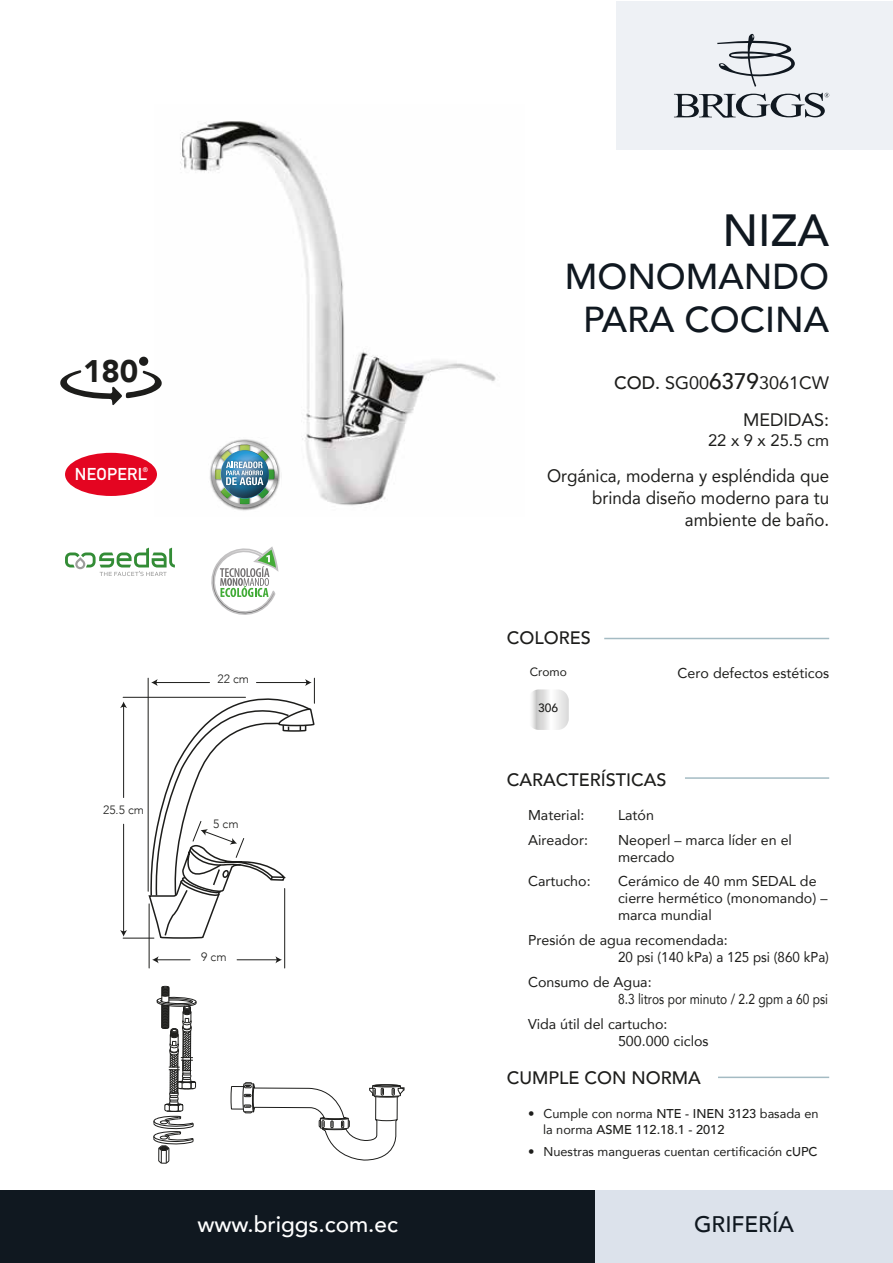
<style>
.page{position:relative;width:893px;height:1263px;background:#fff}
.page>*{position:absolute;margin:0;border:0;box-sizing:border-box;transform-origin:0 0}
.t1{font:500 45px "Avenir";color:#101820}
.t2{font:500 36px/43.2px "Avenir";color:#101820;text-align:center}
.t3{font:900 31.2px "Avenir";color:#1d1d1b}
.t4{font:500 22.5px "Avenir";color:#fff}
.t5{font:500 22.5px "Avenir";color:#101820}
.t6{font:18px/21.6px "Avenir";color:#1d1d1b;text-align:right;scale:.94 1}
.t7{font:500 18px "Avenir";color:#1d1d1b}
.t8{font:18px/36.6px "Avenir";color:#1d1d1b;text-align:right}
.t9{font:700 16.95px "DIN Alternate";letter-spacing:.02em;color:#fff}
.t10{font:16.5px "Avenir";color:#1d1d1b}
.t11{font:14.25px/17.1px "Avenir";color:#1d1d1b}
.t12{font:12.75px/15.3px "Avenir";color:#1d1d1b}
.t13{font:300 12px "Avenir";color:#1d1d1b}
.t14{font:12px "Avenir";color:#1d1d1b}
.t15{font:500 12px "Avenir";color:#1d1d1b}
.t16{font:700 6.6px "DIN Alternate";color:#fff}
.s1{font-weight:500}
.s2{font-weight:500;font-size:22.5px}
</style>
<div class="page">
<img style="left:154px;top:121px;width:342px;height:385px">
<svg style="left:60px;top:370px;width:103px;height:35px"></svg>
<div style="left:139px;top:357px;width:9px;height:9px;background:#1d1d1b;border-radius:50%"></div>
<div style="left:65px;top:453px;width:92px;height:43px;background:#e40521;border-radius:50%"></div>
<svg style="left:65px;top:548px;width:110px;height:28px"></svg>
<img style="left:208px;top:438px;width:74px;height:3px">
<img style="left:207px;top:441px;width:75px;height:70px">
<svg style="left:211px;top:546px;width:68px;height:69px"></svg>
<div style="left:0;top:1191px;width:893px;height:72px;background:#101820"></div>
<div style="left:595px;top:1191px;width:298px;height:72px;background:#dce2eb"></div>
<div style="left:617px;top:1px;width:276px;height:149px;background:#eef1f5"></div>
<hr style="left:718px;top:1076px;width:111px;height:2px;background:#a4bbc3">
<hr style="left:685px;top:777px;width:144px;height:2px;background:#a4bbc3">
<hr style="left:604px;top:638px;width:225px;height:1px;background:#a4bbc3">
<svg style="left:674px;top:93px;width:155px;height:24px"></svg>
<svg style="left:717px;top:33px;width:78px;height:54px"></svg>
<svg style="left:532px;top:689px;width:36px;height:41px"></svg>
<svg style="left:230px;top:1082px;width:175px;height:109px"></svg>
<svg style="left:153px;top:986px;width:44px;height:178px"></svg>
<hr style="left:123px;top:824px;width:1px;height:108px;background:#1d1d1b">
<svg style="left:120px;top:930px;width:7px;height:6px"></svg>
<hr style="left:123px;top:938px;width:31px;height:1px;background:#1d1d1b">
<hr style="left:123px;top:697px;width:122px;height:1px;background:#1d1d1b">
<hr style="left:123px;top:706px;width:1px;height:91px;background:#1d1d1b">
<svg style="left:120px;top:701px;width:7px;height:7px"></svg>
<hr style="left:157px;top:959px;width:33px;height:1px;background:#1d1d1b">
<svg style="left:152px;top:956px;width:7px;height:7px"></svg>
<hr style="left:237px;top:959px;width:40px;height:1px;background:#1d1d1b">
<svg style="left:275px;top:956px;width:7px;height:7px"></svg>
<hr style="left:149px;top:904px;width:1px;height:64px;background:#1d1d1b">
<hr style="left:284px;top:888px;width:1px;height:80px;background:#1d1d1b">
<svg style="left:148px;top:677px;width:167px;height:262px"></svg>
<h3 class="t3" style="left:83px;top:345px;width:57px">180</h3>
<p class="t16" style="left:143px;top:465px;width:7px">®</p>
<p class="t9" style="left:75px;top:462px;width:74px">NEOPERL</p>
<p class="t13" style="left:103px;top:802px;width:42px">25.5 cm</p>
<p class="t13" style="left:217px;top:672px;width:33px">22 cm</p>
<p class="t13" style="left:213px;top:816px;width:27px">5 cm</p>
<p class="t13" style="left:201px;top:949px;width:27px">9 cm</p>
<h3 class="t4" style="left:197px;top:1204px;width:202px">www.briggs.com.ec</h3>
<h1 class="t1" style="left:722px;top:191px;width:108px">NIZA</h1>
<h2 class="t2" style="left:565px;top:253px;width:266px">MONOMANDO<br>PARA COCINA</h2>
<p class="t8" style="left:614px;top:364px;width:217px"><span class="s1">COD.</span> SG00<span class="s2">6379</span>3061CW<br>MEDIDAS:</p>
<p class="t10" style="left:708px;top:427px;width:123px">22 x 9 x 25.5 cm</p>
<p class="t6" style="left:547px;top:465px;width:302px">Orgánica, moderna y espléndida que brinda diseño moderno para tu ambiente de baño.</p>
<p class="t7" style="left:507px;top:623px;width:85px">COLORES</p>
<p class="t14" style="left:530px;top:663px;width:39px">Cromo</p>
<p class="t11" style="left:678px;top:664px;width:153px">Cero defectos estéticos</p>
<p class="t15" style="left:538px;top:697px;width:22px">306</p>
<p class="t7" style="left:507px;top:764px;width:161px">CARACTERÍSTICAS</p>
<p class="t11" style="left:528px;top:806px;width:58px">Material:</p>
<p class="t11" style="left:618px;top:806px;width:37px">Latón</p>
<p class="t11" style="left:528px;top:831px;width:61px">Aireador:</p>
<p class="t11" style="left:618px;top:831px;width:175px">Neoperl – marca líder en el mercado</p>
<p class="t11" style="left:528px;top:872px;width:64px">Cartucho:</p>
<p class="t11" style="left:618px;top:872px;width:211px">Cerámico de 40 mm SEDAL de cierre hermético (monomando) – marca mundial</p>
<p class="t11" style="left:618px;top:931px;width:212px;text-indent:-90px">Presión de agua recomendada:<br>20 psi (140 kPa) a 125 psi (860 kPa)</p>
<p class="t11" style="left:618px;top:973px;width:212px;text-indent:-90px">Consumo de Agua:<br>8.3 litros por minuto / 2.2 gpm a 60 psi</p>
<p class="t11" style="left:618px;top:1014px;width:92px;text-indent:-90px">Vida útil del cartucho:<br>500.000 ciclos</p>
<p class="t7" style="left:507px;top:1062px;width:195px">CUMPLE CON NORMA</p>
<p class="t12" style="left:543px;top:1106px;width:277px;text-indent:-15px">• Cumple con norma <span class="s1">NTE - INEN 3123</span> basada en la norma <span class="s1">ASME 112.18.1 - 2012</span></p>
<p class="t12" style="left:528px;top:1144px;width:291px">• Nuestras mangueras cuentan certificación <span class="s1">cUPC</span></p>
<h3 class="t5" style="left:694px;top:1204px;width:102px">GRIFERÍA</h3>
</div>
